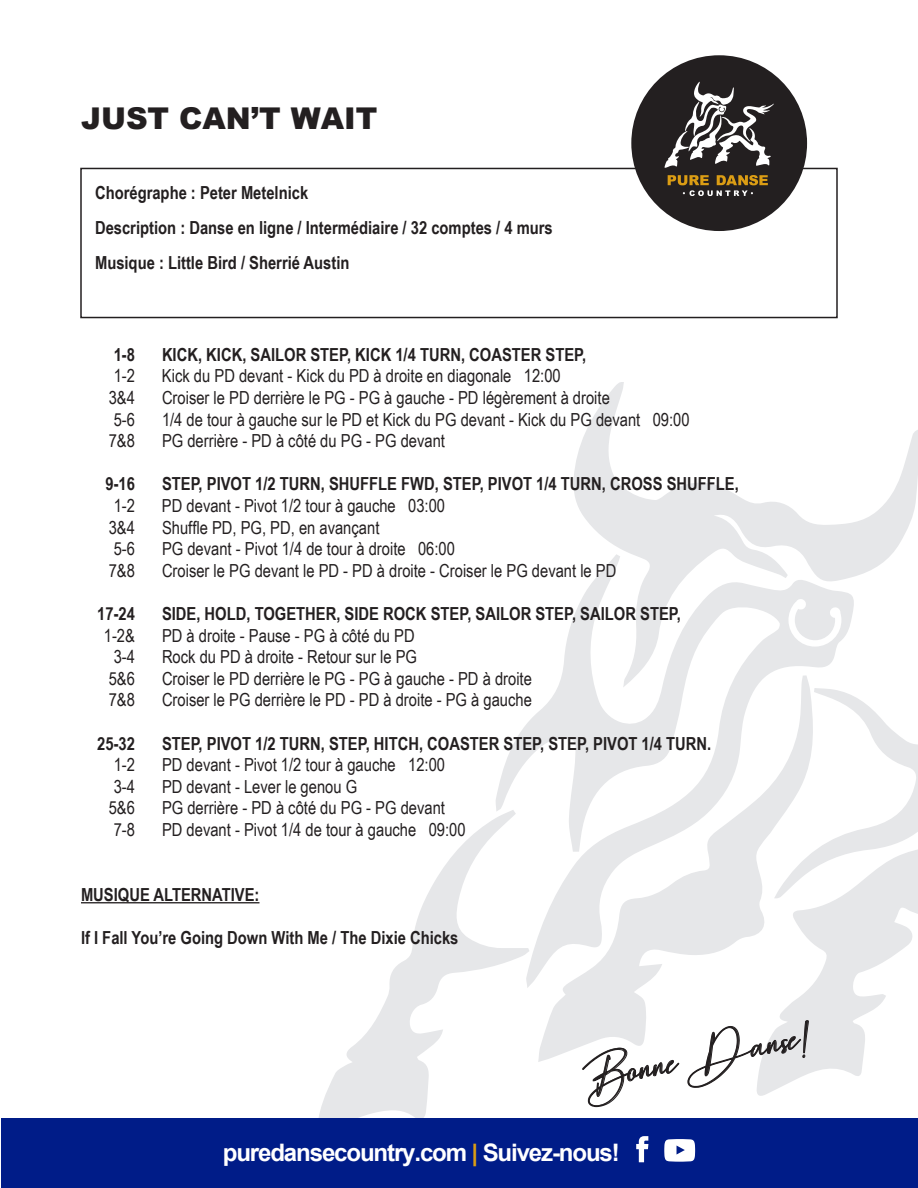
<style>
.page{position:relative;width:918px;height:1188px;background:#fff}
.page>*{position:absolute;margin:0;border:0;box-sizing:border-box;transform-origin:0 0}
.t1{font:34.5px "Hearth Stone";color:#231f20}
.t2{font:900 30px "Arial";color:#231f20}
.t3{font:700 24.15px "Arial";letter-spacing:-.05em;color:#fff}
.t4{font:18px "Arial Narrow";color:#231f20}
.t5{font:700 18px "Arial Narrow";color:#231f20}
.s1{color:#db9d14}
</style>
<div class="page">
<svg style="left:855px;top:697px;width:63px;height:88px"></svg>
<svg style="left:319px;top:819px;width:176px;height:299px"></svg>
<svg style="left:757px;top:785px;width:161px;height:311px"></svg>
<svg style="left:573px;top:383px;width:345px;height:193px"></svg>
<svg style="left:538px;top:988px;width:278px;height:74px"></svg>
<svg style="left:495px;top:554px;width:360px;height:434px"></svg>
<div style="left:1px;top:1118px;width:917px;height:70px;background:#001c88"></div>
<div style="left:631px;top:55px;width:176px;height:176px;background:#231f20;border-radius:50%"></div>
<svg style="left:665px;top:82px;width:109px;height:86px"></svg>
<svg style="left:668px;top:175px;width:100px;height:21px"></svg>
<svg style="left:636px;top:1136px;width:12px;height:26px"></svg>
<svg style="left:664px;top:1139px;width:31px;height:23px"></svg>
<svg style="left:582px;top:1048px;width:97px;height:59px"></svg>
<svg style="left:688px;top:1020px;width:121px;height:68px"></svg>
<div style="left:80px;top:168px;width:758px;height:150px;border:2px solid #231f20"></div>
<hr style="left:81px;top:902px;width:178px;height:1px;background:#231f20">
<p class="t2" style="left:81px;top:97px;width:298px">JUST CAN’T WAIT</p>
<p class="t5" style="left:95px;top:179px;width:215px">Chorégraphe : Peter Metelnick</p>
<p class="t5" style="left:95px;top:214px;width:459px">Description : Danse en ligne / Intermédiaire / 32 comptes / 4 murs</p>
<p class="t5" style="left:95px;top:249px;width:256px">Musique : Little Bird / Sherrié Austin</p>
<p class="t5" style="left:114px;top:341px;width:23px">1-8</p>
<p class="t5" style="left:162px;top:341px;width:426px">KICK, KICK, SAILOR STEP, KICK 1/4 TURN, COASTER STEP,</p>
<p class="t4" style="left:114px;top:363px;width:23px">1-2</p>
<p class="t4" style="left:162px;top:363px;width:400px">Kick du PD devant - Kick du PD à droite en diagonale 12:00</p>
<p class="t4" style="left:109px;top:385px;width:28px">3&amp;4</p>
<p class="t4" style="left:162px;top:385px;width:449px">Croiser le PD derrière le PG - PG à gauche - PD légèrement à droite</p>
<p class="t4" style="left:114px;top:406px;width:23px">5-6</p>
<p class="t4" style="left:162px;top:406px;width:529px">1/4 de tour à gauche sur le PD et Kick du PG devant - Kick du PG devant 09:00</p>
<p class="t4" style="left:109px;top:428px;width:28px">7&amp;8</p>
<p class="t4" style="left:162px;top:428px;width:285px">PG derrière - PD à côté du PG - PG devant</p>
<p class="t5" style="left:105px;top:471px;width:31px">9-16</p>
<p class="t5" style="left:162px;top:471px;width:578px">STEP, PIVOT 1/2 TURN, SHUFFLE FWD, STEP, PIVOT 1/4 TURN, CROSS SHUFFLE,</p>
<p class="t4" style="left:114px;top:493px;width:23px">1-2</p>
<p class="t4" style="left:162px;top:493px;width:285px">PD devant - Pivot 1/2 tour à gauche 03:00</p>
<p class="t4" style="left:109px;top:514px;width:28px">3&amp;4</p>
<p class="t4" style="left:162px;top:514px;width:219px">Shuffle PD, PG, PD, en avançant</p>
<p class="t4" style="left:114px;top:536px;width:23px">5-6</p>
<p class="t4" style="left:162px;top:536px;width:294px">PG devant - Pivot 1/4 de tour à droite 06:00</p>
<p class="t4" style="left:109px;top:557px;width:28px">7&amp;8</p>
<p class="t4" style="left:162px;top:557px;width:456px">Croiser le PG devant le PD - PD à droite - Croiser le PG devant le PD</p>
<p class="t5" style="left:97px;top:600px;width:39px">17-24</p>
<p class="t5" style="left:162px;top:600px;width:520px">SIDE, HOLD, TOGETHER, SIDE ROCK STEP, SAILOR STEP, SAILOR STEP,</p>
<p class="t4" style="left:104px;top:622px;width:33px">1-2&amp;</p>
<p class="t4" style="left:162px;top:622px;width:254px">PD à droite - Pause - PG à côté du PD</p>
<p class="t4" style="left:114px;top:644px;width:23px">3-4</p>
<p class="t4" style="left:162px;top:644px;width:257px">Rock du PD à droite - Retour sur le PG</p>
<p class="t4" style="left:109px;top:665px;width:28px">5&amp;6</p>
<p class="t4" style="left:162px;top:665px;width:371px">Croiser le PD derrière le PG - PG à gauche - PD à droite</p>
<p class="t4" style="left:109px;top:687px;width:28px">7&amp;8</p>
<p class="t4" style="left:162px;top:687px;width:371px">Croiser le PG derrière le PD - PD à droite - PG à gauche</p>
<p class="t5" style="left:97px;top:730px;width:39px">25-32</p>
<p class="t5" style="left:162px;top:730px;width:551px">STEP, PIVOT 1/2 TURN, STEP, HITCH, COASTER STEP, STEP, PIVOT 1/4 TURN.</p>
<p class="t4" style="left:114px;top:752px;width:23px">1-2</p>
<p class="t4" style="left:162px;top:752px;width:285px">PD devant - Pivot 1/2 tour à gauche 12:00</p>
<p class="t4" style="left:114px;top:773px;width:23px">3-4</p>
<p class="t4" style="left:162px;top:773px;width:197px">PD devant - Lever le genou G</p>
<p class="t4" style="left:109px;top:795px;width:28px">5&amp;6</p>
<p class="t4" style="left:162px;top:795px;width:285px">PG derrière - PD à côté du PG - PG devant</p>
<p class="t4" style="left:114px;top:817px;width:23px">7-8</p>
<p class="t4" style="left:162px;top:817px;width:305px">PD devant - Pivot 1/4 de tour à gauche 09:00</p>
<p class="t5" style="left:81px;top:881px;width:180px">MUSIQUE ALTERNATIVE:</p>
<p class="t5" style="left:81px;top:924px;width:379px">If I Fall You’re Going Down With Me / The Dixie Chicks</p>
<p class="t1" style="left:577px;top:1061px;width:237px;rotate:-11deg">Bonne Danse!</p>
<p class="t3" style="left:223px;top:1136px;width:398px">puredansecountry.com <span class="s1">|</span> Suivez-nous!</p>
</div>
